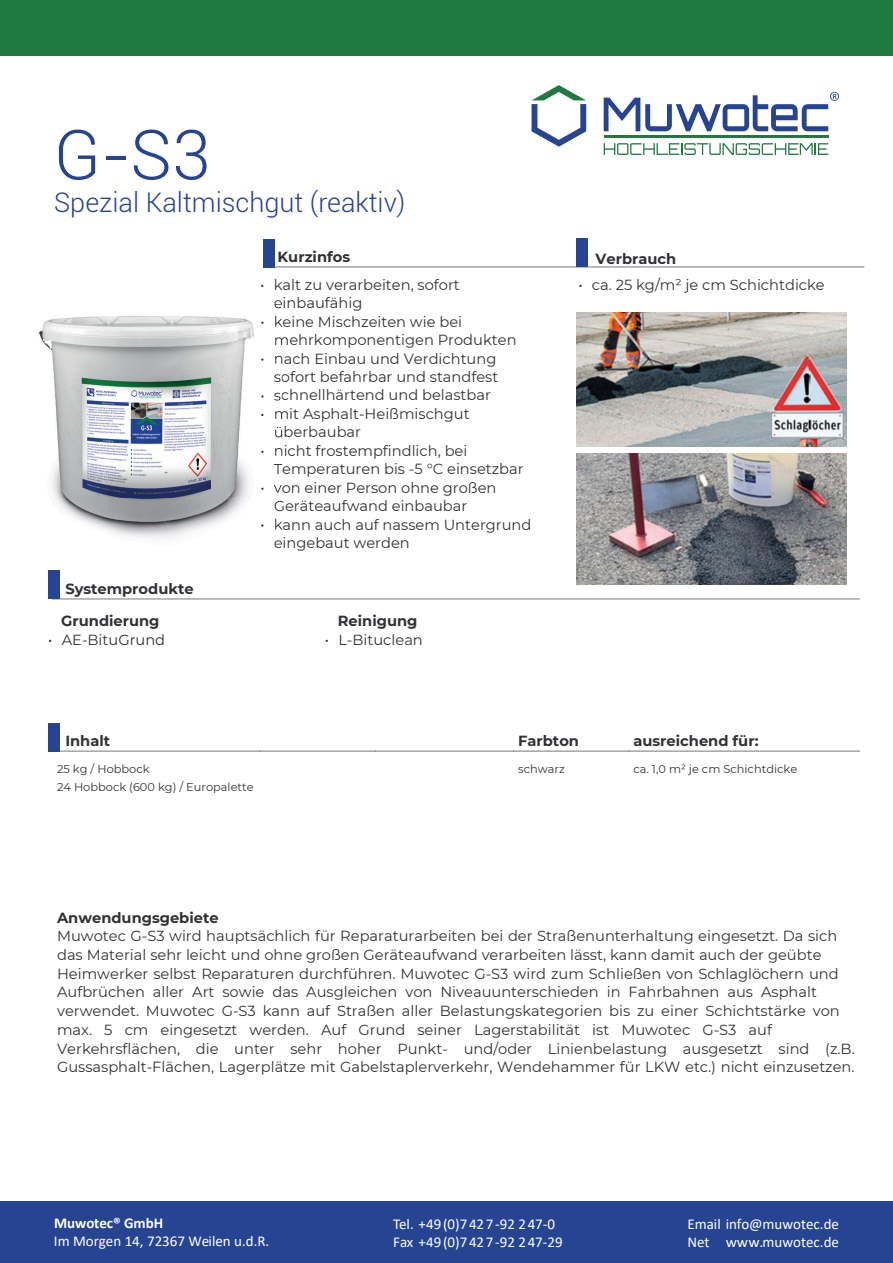
<style>
.page{position:relative;width:893px;height:1263px;background:#fff}
.page>*{position:absolute;margin:0;border:0;box-sizing:border-box;transform-origin:0 0}
.t1{font:300 69px "Roboto";color:#264492}
.t2{font:300 27px "Roboto";color:#264492}
.t3{font:15px/18px "Calibri";color:#fff}
.t4{font:700 15px "Calibri";color:#fff}
.t5{font:14.7px/18.5px "Montserrat";color:#313235}
.t6{font:700 14.7px/32.2px "Montserrat";color:#313235}
.t7{font:11.4px "Montserrat";color:#313235}
</style>
<div class="page">
<hr style="left:265px;top:266px;width:599px;height:1px;background:#74787a">
<hr style="left:52px;top:598px;width:807px;height:1px;background:#74787a">
<hr style="left:52px;top:751px;width:208px;height:1px;background:#74787a">
<hr style="left:260px;top:751px;width:115px;height:1px;background:#74787a">
<hr style="left:375px;top:751px;width:139px;height:1px;background:#74787a">
<hr style="left:514px;top:751px;width:115px;height:1px;background:#74787a">
<hr style="left:629px;top:751px;width:230px;height:1px;background:#74787a">
<div style="left:0;top:0;width:893px;height:55px;background:#217942"></div>
<svg style="left:531px;top:85px;width:55px;height:62px"></svg>
<hr style="left:604px;top:136px;width:224px;height:2px;background:#217942">
<svg style="left:604px;top:143px;width:224px;height:12px"></svg>
<svg style="left:604px;top:92px;width:235px;height:39px"></svg>
<div style="left:0;top:1201px;width:893px;height:62px;background:#264492"></div>
<div style="left:264px;top:239px;width:11px;height:29px;background:#264492"></div>
<div style="left:577px;top:239px;width:11px;height:28px;background:#264492"></div>
<div style="left:48px;top:570px;width:12px;height:29px;background:#264492"></div>
<div style="left:48px;top:723px;width:12px;height:29px;background:#264492"></div>
<img style="left:39px;top:315px;width:243px;height:224px">
<svg style="left:274px;top:303px;width:8px;height:6px"></svg>
<img style="left:261px;top:316px;width:21px;height:11px">
<img style="left:275px;top:334px;width:7px;height:14px">
<img style="left:261px;top:353px;width:21px;height:13px">
<svg style="left:274px;top:371px;width:8px;height:11px"></svg>
<img style="left:261px;top:390px;width:21px;height:11px">
<img style="left:261px;top:408px;width:21px;height:14px">
<svg style="left:275px;top:426px;width:7px;height:11px"></svg>
<img style="left:261px;top:445px;width:21px;height:14px">
<img style="left:274px;top:463px;width:8px;height:14px">
<img style="left:261px;top:482px;width:21px;height:14px">
<svg style="left:275px;top:500px;width:7px;height:11px"></svg>
<img style="left:261px;top:519px;width:21px;height:13px">
<svg style="left:274px;top:537px;width:8px;height:10px"></svg>
<img style="left:577px;top:313px;width:269px;height:133px">
<img style="left:577px;top:454px;width:269px;height:131px">
<h1 class="t1" style="left:54px;top:107px;width:158px">G-S3</h1>
<h2 class="t2" style="left:54px;top:183px;width:353px">Spezial Kaltmischgut (reaktiv)</h2>
<p class="t6" style="left:61px;top:572px;width:134px">Systemprodukte<br>Grundierung</p>
<p class="t5" style="left:48px;top:630px;width:119px">• AE-BituGrund</p>
<p class="t6" style="left:277px;top:240px;width:74px">Kurzinfos</p>
<p class="t5" style="left:274px;top:275px;width:188px;text-indent:-14px">• kalt zu verarbeiten, sofort einbaufähig</p>
<p class="t5" style="left:274px;top:312px;width:244px;text-indent:-14px">• keine Mischzeiten wie bei mehrkomponentigen Produkten</p>
<p class="t5" style="left:260px;top:349px;width:240px;text-align:right">• nach Einbau und Verdichtung sofort befahrbar und standfest</p>
<p class="t5" style="left:260px;top:385px;width:232px">• schnellhärtend und belastbar</p>
<p class="t5" style="left:274px;top:404px;width:197px;text-indent:-14px">• mit Asphalt-Heißmischgut überbaubar</p>
<p class="t5" style="left:274px;top:441px;width:251px;text-indent:-14px">• nicht frostempfindlich, bei<br>Temperaturen bis -5 °C einsetzbar</p>
<p class="t5" style="left:274px;top:478px;width:224px;text-indent:-14px">• von einer Person ohne großen<br>Geräteaufwand einbaubar</p>
<p class="t5" style="left:274px;top:515px;width:259px;text-indent:-14px">• kann auch auf nassem Untergrund eingebaut werden</p>
<p class="t6" style="left:338px;top:604px;width:81px">Reinigung</p>
<p class="t5" style="left:325px;top:630px;width:100px">• L-Bituclean</p>
<p class="t6" style="left:596px;top:242px;width:82px">Verbrauch</p>
<p class="t5" style="left:578px;top:275px;width:248px">• ca. 25 kg/m² je cm Schichtdicke</p>
<p class="t6" style="left:65px;top:724px;width:46px">Inhalt</p>
<p class="t6" style="left:518px;top:724px;width:62px">Farbton</p>
<p class="t6" style="left:633px;top:724px;width:127px">ausreichend für:</p>
<p class="t7" style="left:57px;top:761px;width:94px">25 kg / Hobbock</p>
<p class="t7" style="left:518px;top:761px;width:48px">schwarz</p>
<p class="t7" style="left:633px;top:761px;width:165px">ca. 1,0 m² je cm Schichtdicke</p>
<p class="t7" style="left:57px;top:779px;width:198px">24 Hobbock (600 kg) / Europalette</p>
<p class="t6" style="left:57px;top:900px;width:163px">Anwendungsgebiete</p>
<p class="t5" style="left:57px;top:926px;width:799px">Muwotec G-S3 wird hauptsächlich für Reparaturarbeiten bei der Straßenunterhaltung eingesetzt. Da sich das Material sehr leicht und ohne großen Geräteaufwand verarbeiten lässt, kann damit auch der geübte Heimwerker selbst Reparaturen durchführen. Muwotec G-S3 wird zum Schließen von Schlaglöchern und Aufbrüchen aller Art sowie das Ausgleichen von Niveauunterschieden in Fahrbahnen aus Asphalt verwendet. Muwotec G-S3 kann auf Straßen aller Belastungskategorien bis zu einer Schichtstärke von max. 5 cm eingesetzt werden. Auf Grund seiner Lagerstabilität ist Muwotec G-S3 auf Verkehrsflächen, die unter sehr hoher Punkt- und/oder Linienbelastung ausgesetzt sind (z.B.<br>Gussasphalt-Flächen, Lagerplätze mit Gabelstaplerverkehr, Wendehammer für LKW etc.) nicht einzusetzen.</p>
<p class="t4" style="left:54px;top:1212px;width:111px">Muwotec® GmbH</p>
<p class="t3" style="left:54px;top:1231px;width:217px">Im Morgen 14, 72367 Weilen u.d.R.</p>
<p class="t3" style="left:393px;top:1215px;width:171px">Tel. +49(0)7427-92 247-0<br>Fax +49(0)7427-92 247-29</p>
<p class="t3" style="left:687px;top:1215px;width:153px">Email info@muwotec.de<br>Net www.muwotec.de</p>
</div>
